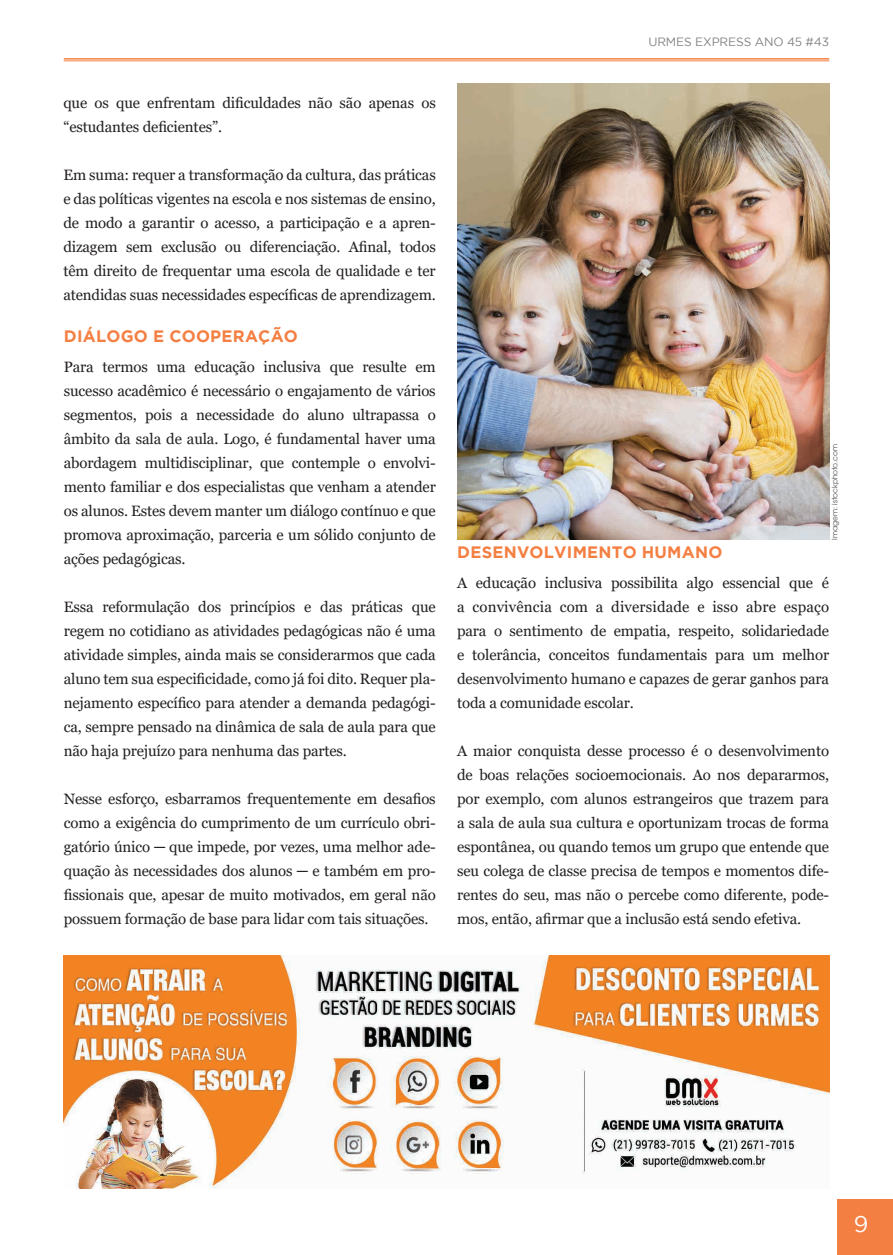
<style>
.page{position:relative;width:893px;height:1255px;background:#fff}
.page>*{position:absolute;margin:0;border:0;box-sizing:border-box;transform-origin:0 0}
.t1{font:22.5px "Gotham";color:#fff}
.t2{font:700 16.5px "Gotham";letter-spacing:.015em;color:#f47f42}
.t3{font:15px/24px "Georgia";letter-spacing:-.01em;color:#231f20;text-align:justify}
.t4{font:12px "Gotham";letter-spacing:-.01em;color:#808285}
.t5{font:7.5px "Te X Gyre Adventor";color:#57585a}
</style>
<div class="page">
<div style="left:838px;top:1199px;width:55px;height:55px;background:#f47f42"></div>
<hr style="left:64px;top:58px;width:765px;height:2px;background:#f47f42">
<hr style="left:64px;top:61px;width:765px;height:1px;background:#f47f42">
<img style="left:64px;top:955px;width:765px;height:233px">
<img style="left:457px;top:84px;width:372px;height:456px">
<p class="t3" style="left:63px;top:91px;width:374px">que os que enfrentam dificuldades não são apenas os “estudantes deficientes”.</p>
<p class="t3" style="left:63px;top:163px;width:374px">Em suma: requer a transformação da cultura, das práticas e das políticas vigentes na escola e nos sistemas de ensino, de modo a garantir o acesso, a participação e a apren&shy;dizagem sem exclusão ou diferenciação. Afinal, todos têm direito de frequentar uma escola de qualidade e ter atendidas suas necessidades específicas de aprendizagem.</p>
<p class="t2" style="left:64px;top:327px;width:236px">DIÁLOGO E COOPERAÇÃO</p>
<p class="t3" style="left:64px;top:355px;width:374px">Para termos uma educação inclusiva que resulte em sucesso acadêmico é necessário o engajamento de vários segmentos, pois a necessidade do aluno ultrapassa o âmbito da sala de aula. Logo, é fundamental haver uma abordagem multidisciplinar, que contemple o envolvi&shy;mento familiar e dos especialistas que venham a atender os alunos. Estes devem manter um diálogo contínuo e que promova aproximação, parceria e um sólido conjunto de ações pedagógicas.</p>
<p class="t3" style="left:64px;top:595px;width:374px">Essa reformulação dos princípios e das práticas que regem no cotidiano as atividades pedagógicas não é uma atividade simples, ainda mais se considerarmos que cada aluno tem sua especificidade, como já foi dito. Requer pla&shy;nejamento específico para atender a demanda pedagógi&shy;ca, sempre pensado na dinâmica de sala de aula para que não haja prejuízo para nenhuma das partes.</p>
<p class="t3" style="left:64px;top:787px;width:374px">Nesse esforço, esbarramos frequentemente em desafios como a exigência do cumprimento de um currículo obri&shy;gatório único ─ que impede, por vezes, uma melhor ade&shy;quação às necessidades dos alunos ─ e também em pro&shy;fissionais que, apesar de muito motivados, em geral não possuem formação de base para lidar com tais situações.</p>
<p class="t4" style="left:648px;top:35px;width:182px">URMES EXPRESS ANO 45 #43</p>
<p class="t2" style="left:457px;top:543px;width:267px">DESENVOLVIMENTO HUMANO</p>
<p class="t5" style="left:829px;top:540px;width:97px;rotate:-90deg">Imagem: istockphoto.com</p>
<p class="t3" style="left:457px;top:571px;width:374px">A educação inclusiva possibilita algo essencial que é a convivência com a diversidade e isso abre espaço para o sentimento de empatia, respeito, solidariedade e tolerância, conceitos fundamentais para um melhor desenvolvimento humano e capazes de gerar ganhos para toda a comunidade escolar.</p>
<p class="t3" style="left:457px;top:739px;width:374px">A maior conquista desse processo é o desenvolvimento de boas relações socioemocionais. Ao nos depararmos, por exemplo, com alunos estrangeiros que trazem para a sala de aula sua cultura e oportunizam trocas de forma espontânea, ou quando temos um grupo que entende que seu colega de classe precisa de tempos e momentos dife&shy;rentes do seu, mas não o percebe como diferente, pode&shy;mos, então, afirmar que a inclusão está sendo efetiva.</p>
<h1 class="t1" style="left:854px;top:1211px;width:16px">9</h1>
</div>
